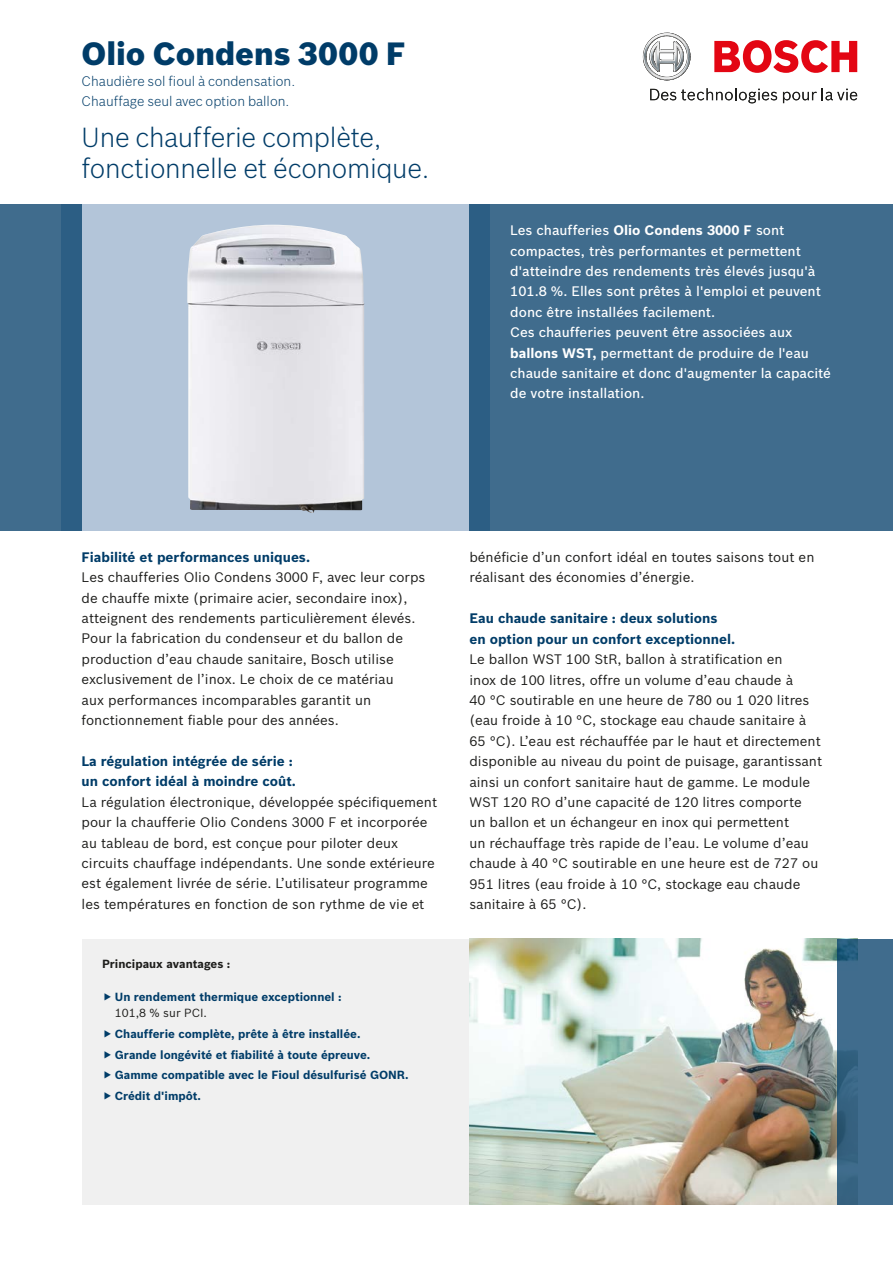
<style>
.page{position:relative;width:893px;height:1263px;background:#fff}
.page>*{position:absolute;margin:0;border:0;box-sizing:border-box;transform-origin:0 0}
.t1{font:900 31.5px "Bosch Sans";color:#003c68}
.t2{font:300 27px/30.6px "Bosch Sans";letter-spacing:-.01em;color:#003c68}
.t3{font:13.5px/20.4px "Bosch Sans";color:#1d1d1b}
.t4{font:500 13.5px/20.4px "Bosch Sans";color:#fff}
.t5{font:700 13.5px/20.4px "Bosch Sans";color:#003c68}
.t6{font:300 13.5px/20.4px "Bosch Sans";color:#003c68}
.t7{font:700 11.55px/20.5px "Bosch Sans";color:#003c68}
.t8{font:700 11.55px "Bosch Sans";color:#1d1d1b}
.t9{font:11.55px "Bosch Sans";color:#1d1d1b}
.s1{font-weight:700}
</style>
<div class="page">
<div style="left:61px;top:204px;width:429px;height:327px;background:#b3c5d9"></div>
<img style="left:187px;top:225px;width:177px;height:288px">
<div style="left:82px;top:939px;width:387px;height:265px;background:#f0f0f0"></div>
<img style="left:469px;top:939px;width:368px;height:265px">
<div style="left:0;top:204px;width:82px;height:327px;background:linear-gradient(to right,#477190,#306186)"></div>
<div style="left:469px;top:204px;width:424px;height:327px;background:#406c8d"></div>
<svg style="left:837px;top:939px;width:56px;height:265px;background:#3c6989"></svg>
<svg style="left:643px;top:33px;width:47px;height:47px"></svg>
<svg style="left:714px;top:40px;width:143px;height:33px"></svg>
<svg style="left:650px;top:88px;width:127px;height:15px"></svg>
<svg style="left:783px;top:88px;width:74px;height:15px"></svg>
<h1 class="t1" style="left:82px;top:34px;width:325px">Olio Condens 3000 F</h1>
<p class="t6" style="left:82px;top:70px;width:215px">Chaudière sol fioul à condensation.<br>Chauffage seul avec option ballon.</p>
<h2 class="t2" style="left:82px;top:121px;width:349px">Une chaufferie complète, fonctionnelle et économique.</h2>
<p class="t4" style="left:510px;top:220px;width:322px">Les chaufferies <span class="s1">Olio Condens 3000 F</span> sont compactes, très performantes et permettent d'atteindre des rendements très élevés jusqu'à 101.8 %. Elles sont prêtes à l'emploi et peuvent donc être installées facilement.<br>Ces chaufferies peuvent être associées aux <span class="s1">ballons WST,</span> permettant de produire de l'eau chaude sanitaire et donc d'augmenter la capacité de votre installation.</p>
<p class="t5" style="left:82px;top:547px;width:230px">Fiabilité et performances uniques.</p>
<p class="t3" style="left:82px;top:567px;width:345px">Les chaufferies Olio Condens 3000 F, avec leur corps de chauffe mixte (primaire acier, secondaire inox), atteignent des rendements particulièrement élevés.<br>Pour la fabrication du condenseur et du ballon de production d’eau chaude sanitaire, Bosch utilise exclusivement de l’inox. Le choix de ce matériau<br>aux performances incomparables garantit un fonctionnement fiable pour des années.</p>
<p class="t5" style="left:82px;top:751px;width:216px">La régulation intégrée de série : un confort idéal à moindre coût.</p>
<p class="t3" style="left:82px;top:791px;width:357px">La régulation électronique, développée spécifiquement pour la chaufferie Olio Condens 3000 F et incorporée au tableau de bord, est conçue pour piloter deux circuits chauffage indépendants. Une sonde extérieure est également livrée de série. L’utilisateur programme les températures en fonction de son rythme de vie et</p>
<p class="t8" style="left:102px;top:957px;width:130px">Principaux avantages :</p>
<p class="t7" style="left:115px;top:987px;width:228px">Un rendement thermique exceptionnel :</p>
<p class="t9" style="left:115px;top:1006px;width:94px">101,8 % sur PCI.</p>
<p class="t7" style="left:115px;top:1023px;width:295px">Chaufferie complète, prête à être installée.<br>Grande longévité et fiabilité à toute épreuve.<br>Gamme compatible avec le Fioul désulfurisé GONR.<br>Crédit d'impôt.</p>
<p class="t3" style="left:469px;top:547px;width:346px">bénéficie d’un confort idéal en toutes saisons tout en réalisant des économies d’énergie.</p>
<p class="t5" style="left:469px;top:608px;width:267px">Eau chaude sanitaire : deux solutions en option pour un confort exceptionnel.</p>
<p class="t3" style="left:469px;top:649px;width:354px">Le ballon WST 100 StR, ballon à stratification en<br>inox de 100 litres, offre un volume d’eau chaude à<br>40 °C soutirable en une heure de 780 ou 1 020 litres (eau froide à 10 °C, stockage eau chaude sanitaire à 65 °C). L’eau est réchauffée par le haut et directement disponible au niveau du point de puisage, garantissant ainsi un confort sanitaire haut de gamme. Le module WST 120 RO d’une capacité de 120 litres comporte<br>un ballon et un échangeur en inox qui permettent<br>un réchauffage très rapide de l’eau. Le volume d’eau chaude à 40 °C soutirable en une heure est de 727 ou 951 litres (eau froide à 10 °C, stockage eau chaude sanitaire à 65 °C).</p>
</div>
